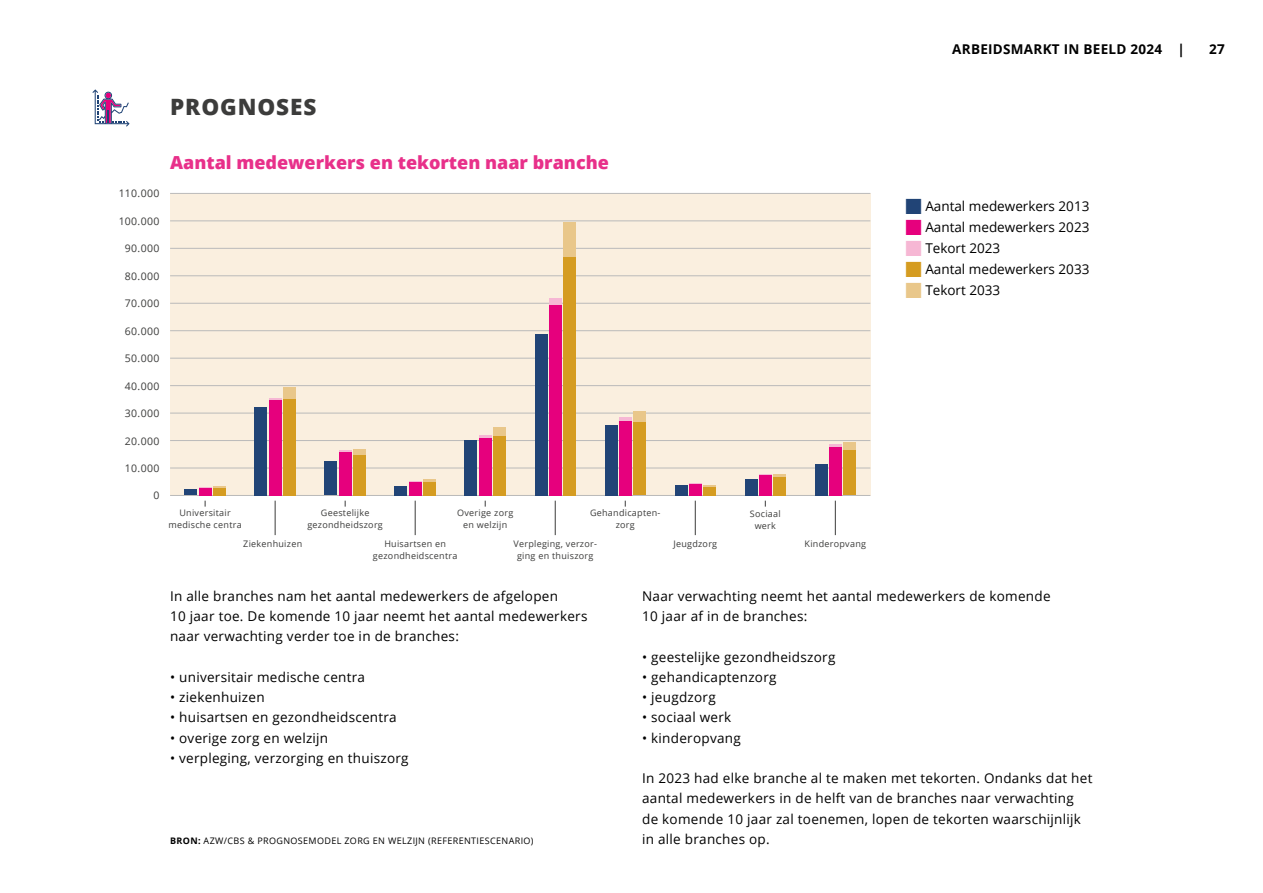
<style>
.page{position:relative;width:1263px;height:893px;background:#fff}
.page>*{position:absolute;margin:0;border:0;box-sizing:border-box;transform-origin:0 0}
.t1{font:800 22.5px "Open Sans";letter-spacing:.04em;color:#3c3c3b}
.t2{font:800 18px "Open Sans";color:#e8308a}
.t3{font:13.5px/20.2px "Open Sans";letter-spacing:.02em;color:#000}
.t4{font:13.5px "Open Sans";color:#000}
.t5{font:700 13.5px "Open Sans";letter-spacing:.02em;color:#000}
.t6{font:10.5px "Open Sans";letter-spacing:.03em;color:#3c3c3b}
.t7{font:9px/12px "Open Sans";letter-spacing:.03em;color:#3c3c3b;text-align:center}
.t8{font:9px "Open Sans";letter-spacing:.04em;color:#000}
.s1{font-family:"Aktiv Grotesk";font-weight:300;font-size:21px;color:#214476}
.s2{font-family:"Aktiv Grotesk";font-weight:300;font-size:21px;color:#e6007d}
.s3{font-family:"Aktiv Grotesk";font-weight:300;font-size:21px;color:#f6b7d4}
.s4{font-family:"Aktiv Grotesk";font-weight:300;font-size:21px;color:#d59c21}
.s5{font-family:"Aktiv Grotesk";font-weight:300;font-size:21px;color:#e9c78a}
.s6{font-weight:700}
</style>
<div class="page">
<svg style="left:92px;top:89px;width:38px;height:38px"></svg>
<div style="left:170px;top:193px;width:700px;height:302px;background:#faefdf"></div>
<hr style="left:170px;top:330px;width:700px;height:1px;background:#bababa">
<hr style="left:170px;top:358px;width:700px;height:1px;background:#bababa">
<hr style="left:170px;top:385px;width:700px;height:1px;background:#bababa">
<hr style="left:170px;top:413px;width:700px;height:1px;background:#bababa">
<hr style="left:170px;top:440px;width:700px;height:1px;background:#bababa">
<hr style="left:170px;top:468px;width:700px;height:1px;background:#bababa">
<hr style="left:170px;top:495px;width:700px;height:1px;background:#bababa">
<hr style="left:170px;top:193px;width:700px;height:1px;background:#bababa">
<hr style="left:170px;top:221px;width:700px;height:1px;background:#bababa">
<hr style="left:170px;top:248px;width:700px;height:1px;background:#bababa">
<hr style="left:170px;top:276px;width:700px;height:1px;background:#bababa">
<hr style="left:170px;top:303px;width:700px;height:1px;background:#bababa">
<hr style="left:415px;top:501px;width:1px;height:34px;background:#3c3c3b">
<hr style="left:555px;top:501px;width:1px;height:34px;background:#3c3c3b">
<hr style="left:695px;top:501px;width:1px;height:34px;background:#3c3c3b">
<hr style="left:835px;top:501px;width:1px;height:34px;background:#3c3c3b">
<hr style="left:275px;top:501px;width:1px;height:34px;background:#3c3c3b">
<div style="left:184px;top:489px;width:13px;height:6px;background:#214476"></div>
<div style="left:199px;top:488px;width:12px;height:7px;background:#e6007d"></div>
<div style="left:213px;top:487px;width:13px;height:8px;background:#d59c21"></div>
<svg style="left:199px;top:486px;width:27px;height:3px"></svg>
<div style="left:254px;top:407px;width:13px;height:88px;background:#214476"></div>
<div style="left:269px;top:400px;width:12px;height:95px;background:#e6007d"></div>
<svg style="left:269px;top:398px;width:12px;height:2px"></svg>
<div style="left:283px;top:399px;width:13px;height:96px;background:#d59c21"></div>
<div style="left:283px;top:387px;width:13px;height:12px;background:#e9c78a"></div>
<div style="left:325px;top:461px;width:12px;height:34px;background:#214476"></div>
<div style="left:339px;top:452px;width:12px;height:43px;background:#e6007d"></div>
<svg style="left:339px;top:450px;width:12px;height:2px"></svg>
<div style="left:353px;top:455px;width:13px;height:40px;background:#d59c21"></div>
<div style="left:353px;top:449px;width:13px;height:6px;background:#e9c78a"></div>
<div style="left:395px;top:486px;width:12px;height:9px;background:#214476"></div>
<div style="left:409px;top:482px;width:13px;height:13px;background:#e6007d"></div>
<div style="left:423px;top:481px;width:13px;height:14px;background:#d59c21"></div>
<svg style="left:409px;top:479px;width:27px;height:3px"></svg>
<div style="left:465px;top:440px;width:12px;height:55px;background:#214476"></div>
<div style="left:479px;top:438px;width:13px;height:57px;background:#e6007d"></div>
<svg style="left:479px;top:435px;width:13px;height:3px"></svg>
<div style="left:493px;top:436px;width:13px;height:59px;background:#d59c21"></div>
<div style="left:493px;top:427px;width:13px;height:9px;background:#e9c78a"></div>
<div style="left:535px;top:334px;width:12px;height:161px;background:#214476"></div>
<div style="left:549px;top:305px;width:13px;height:190px;background:#e6007d"></div>
<div style="left:549px;top:299px;width:13px;height:6px;background:#f6b7d4"></div>
<div style="left:563px;top:257px;width:13px;height:238px;background:#d59c21"></div>
<div style="left:563px;top:223px;width:13px;height:34px;background:#e9c78a"></div>
<div style="left:605px;top:425px;width:12px;height:70px;background:#214476"></div>
<div style="left:619px;top:421px;width:13px;height:74px;background:#e6007d"></div>
<hr style="left:619px;top:417px;width:13px;height:4px;background:#f6b7d4">
<div style="left:633px;top:421px;width:13px;height:74px;background:#d59c21"></div>
<div style="left:633px;top:411px;width:13px;height:10px;background:#e9c78a"></div>
<div style="left:675px;top:485px;width:12px;height:10px;background:#214476"></div>
<div style="left:689px;top:483px;width:13px;height:12px;background:#e6007d"></div>
<div style="left:703px;top:487px;width:13px;height:8px;background:#d59c21"></div>
<svg style="left:689px;top:483px;width:27px;height:4px"></svg>
<div style="left:745px;top:479px;width:12px;height:16px;background:#214476"></div>
<div style="left:759px;top:475px;width:13px;height:20px;background:#e6007d"></div>
<div style="left:773px;top:477px;width:13px;height:18px;background:#d59c21"></div>
<svg style="left:759px;top:474px;width:27px;height:3px"></svg>
<div style="left:815px;top:464px;width:12px;height:31px;background:#214476"></div>
<div style="left:829px;top:446px;width:13px;height:49px;background:#e6007d"></div>
<svg style="left:829px;top:444px;width:13px;height:2px"></svg>
<div style="left:843px;top:449px;width:13px;height:46px;background:#d59c21"></div>
<div style="left:843px;top:442px;width:13px;height:7px;background:#e9c78a"></div>
<p class="t5" style="left:952px;top:40px;width:234px">ARBEIDSMARKT IN BEELD 2024 |</p>
<p class="t5" style="left:1209px;top:40px;width:17px">27</p>
<h1 class="t1" style="left:170px;top:89px;width:148px">PROGNOSES</h1>
<p class="t6" style="left:119px;top:186px;width:42px">110.000</p>
<p class="t6" style="left:119px;top:214px;width:42px">100.000</p>
<p class="t6" style="left:125px;top:241px;width:36px">90.000</p>
<p class="t6" style="left:125px;top:269px;width:36px">80.000</p>
<p class="t6" style="left:125px;top:296px;width:36px">70.000</p>
<p class="t6" style="left:125px;top:324px;width:36px">60.000</p>
<p class="t6" style="left:125px;top:351px;width:36px">50.000</p>
<p class="t6" style="left:125px;top:379px;width:36px">40.000</p>
<p class="t6" style="left:125px;top:406px;width:36px">30.000</p>
<p class="t6" style="left:125px;top:434px;width:36px">20.000</p>
<p class="t6" style="left:125px;top:461px;width:36px">10.000</p>
<p class="t6" style="left:153px;top:488px;width:8px">0</p>
<h2 class="t2" style="left:170px;top:149px;width:440px">Aantal medewerkers en tekorten naar branche</h2>
<p class="t7" style="left:168px;top:506px;width:75px">Universitair medische centra</p>
<p class="t7" style="left:307px;top:506px;width:77px">Geestelijke gezondheidszorg</p>
<p class="t7" style="left:373px;top:538px;width:86px">Huisartsen en gezondheidscentra</p>
<p class="t7" style="left:590px;top:506px;width:72px">Gehandicapten&shy;zorg</p>
<p class="t7" style="left:457px;top:506px;width:58px">Overige zorg en welzijn</p>
<p class="t7" style="left:750px;top:508px;width:32px">Sociaal werk</p>
<p class="t7" style="left:243px;top:537px;width:60px">Ziekenhuizen</p>
<p class="t7" style="left:804px;top:538px;width:63px">Kinderopvang</p>
<p class="t7" style="left:513px;top:538px;width:84px">Verpleging, verzor&shy;ging en thuiszorg</p>
<p class="t7" style="left:673px;top:538px;width:45px">Jeugdzorg</p>
<p class="t4" style="left:904px;top:197px;width:187px"><span class="s1">■</span> Aantal medewerkers 2013</p>
<p class="t4" style="left:904px;top:218px;width:187px"><span class="s2">■</span> Aantal medewerkers 2023</p>
<p class="t4" style="left:904px;top:239px;width:97px"><span class="s3">■</span> Tekort 2023</p>
<p class="t4" style="left:904px;top:260px;width:187px"><span class="s4">■</span> Aantal medewerkers 2033</p>
<p class="t4" style="left:904px;top:281px;width:97px"><span class="s5">■</span> Tekort 2033</p>
<p class="t3" style="left:170px;top:585px;width:419px">In alle branches nam het aantal medewerkers de afgelopen<br>10 jaar toe. De komende 10 jaar neemt het aantal medewerkers naar verwachting verder toe in de branches:</p>
<p class="t3" style="left:170px;top:666px;width:196px">• universitair medische centra</p>
<p class="t3" style="left:170px;top:687px;width:96px">• ziekenhuizen</p>
<p class="t3" style="left:170px;top:707px;width:228px">• huisartsen en gezondheidscentra</p>
<p class="t3" style="left:170px;top:727px;width:160px">• overige zorg en welzijn</p>
<p class="t3" style="left:170px;top:747px;width:240px">• verpleging, verzorging en thuiszorg</p>
<p class="t8" style="left:170px;top:834px;width:365px"><span class="s6">BRON:</span> AZW/CBS &amp; PROGNOSEMODEL ZORG EN WELZIJN (REFERENTIESCENARIO)</p>
<p class="t3" style="left:642px;top:585px;width:410px">Naar verwachting neemt het aantal medewerkers de komende<br>10 jaar af in de branches:</p>
<p class="t3" style="left:642px;top:646px;width:195px">• geestelijke gezondheidszorg</p>
<p class="t3" style="left:642px;top:666px;width:136px">• gehandicaptenzorg</p>
<p class="t3" style="left:642px;top:687px;width:75px">• jeugdzorg</p>
<p class="t3" style="left:642px;top:707px;width:91px">• sociaal werk</p>
<p class="t3" style="left:642px;top:727px;width:100px">• kinderopvang</p>
<p class="t3" style="left:642px;top:768px;width:452px">In 2023 had elke branche al te maken met tekorten. Ondanks dat het aantal medewerkers in de helft van de branches naar verwachting de komende 10 jaar zal toenemen, lopen de tekorten waarschijnlijk in alle branches op.</p>
</div>
